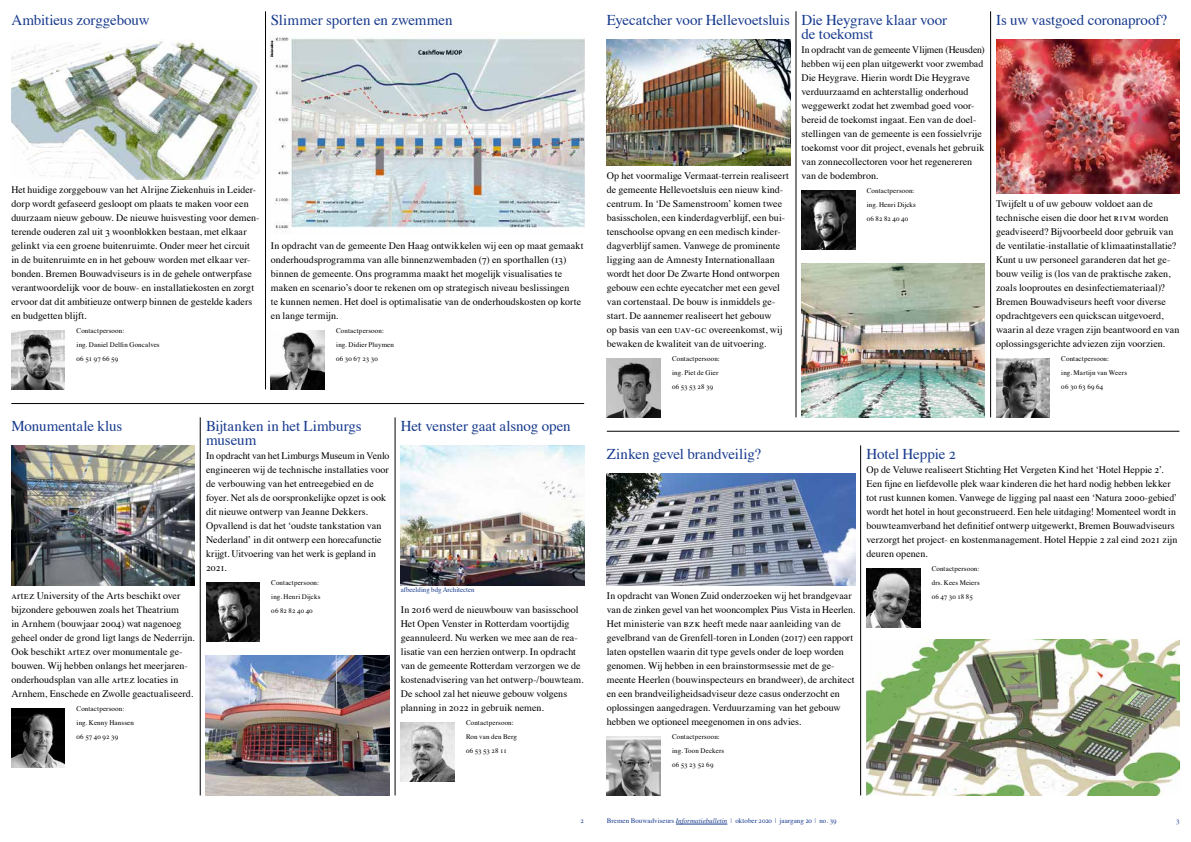
<style>
.page{position:relative;width:1191px;height:842px;background:#fff}
.page>*{position:absolute;margin:0;border:0;box-sizing:border-box;transform-origin:0 0}
.t1{font:15px/14px "Times";letter-spacing:-.005em;color:#173a8d}
.t2{font:10px/14px "Times";letter-spacing:.005em;color:#000}
.t3{font:10px "Times Roman SC";color:#000}
.t4{font:7px/14px "Times";letter-spacing:.02em;color:#000}
.t5{font:7px "Times Roman SC";letter-spacing:.01em;color:#000}
.t6{font:7px "Times";letter-spacing:.005em;color:#173a8d}
.t7{font:7px "Times Roman SC";color:#173a8d}
.s1{font-family:"Times Roman SC"}
.s2{font-family:"Times"}
.s3{font-family:"Times Italic Os F"}
</style>
<div class="page">
<hr style="left:676px;top:824px;width:51px;height:1px;background:#173a8d">
<img style="left:269px;top:37px;width:315px;height:194px">
<img style="left:11px;top:40px;width:249px;height:139px">
<img style="left:11px;top:445px;width:184px;height:140px">
<img style="left:607px;top:473px;width:248px;height:112px">
<img style="left:206px;top:655px;width:183px;height:140px">
<img style="left:996px;top:39px;width:183px;height:154px">
<img style="left:401px;top:445px;width:183px;height:140px">
<img style="left:866px;top:639px;width:313px;height:156px">
<img style="left:607px;top:39px;width:183px;height:126px">
<img style="left:801px;top:263px;width:184px;height:154px">
<hr style="left:11px;top:403px;width:573px;height:1px;background:#000">
<hr style="left:607px;top:431px;width:572px;height:1px;background:#000">
<img style="left:11px;top:330px;width:54px;height:59px">
<img style="left:271px;top:330px;width:53px;height:59px">
<img style="left:607px;top:358px;width:53px;height:59px">
<img style="left:801px;top:190px;width:54px;height:59px">
<hr style="left:200px;top:417px;width:1px;height:378px;background:#000">
<hr style="left:860px;top:445px;width:1px;height:350px;background:#000">
<hr style="left:395px;top:417px;width:1px;height:378px;background:#000">
<hr style="left:265px;top:11px;width:1px;height:378px;background:#000">
<hr style="left:796px;top:11px;width:1px;height:406px;background:#000">
<hr style="left:990px;top:11px;width:1px;height:406px;background:#000">
<img style="left:11px;top:708px;width:54px;height:59px">
<img style="left:401px;top:723px;width:53px;height:59px">
<img style="left:607px;top:736px;width:53px;height:59px">
<img style="left:866px;top:568px;width:54px;height:59px">
<img style="left:206px;top:582px;width:54px;height:59px">
<img style="left:996px;top:358px;width:53px;height:59px">
<h1 class="t1" style="left:11px;top:12px;width:140px">Ambitieus zorggebouw</h1>
<h1 class="t1" style="left:271px;top:12px;width:183px">Slimmer sporten en zwemmen</h1>
<p class="t2" style="left:11px;top:182px;width:250px">Het huidige zorggebouw van het Alrijne Ziekenhuis in Leider&shy;dorp wordt gefaseerd gesloopt om plaats te maken voor een duurzaam nieuw gebouw. De nieuwe huisvesting voor demen&shy;terende ouderen zal uit <span class="s1">3</span> woonblokken bestaan, met elkaar gelinkt via een groene buitenruimte. Onder meer het circuit in de buitenruimte en in het gebouw worden met elkaar ver&shy;bonden. Bremen Bouwadviseurs is in de gehele ontwerpfase verantwoordelijk voor de bouw- en installatiekosten en zorgt ervoor dat dit ambitieuze ontwerp binnen de gestelde kaders en budgetten blijft.</p>
<p class="t4" style="left:77px;top:323px;width:85px">Contactpersoon:<br>ing. Daniel Delfin Goncalves</p>
<p class="t5" style="left:77px;top:355px;width:43px">06 51 97 66 59</p>
<p class="t2" style="left:271px;top:238px;width:314px">In opdracht van de gemeente Den Haag ontwikkelen wij een op maat gemaakt onderhoudsprogramma van alle binnenzwembaden (<span class="s1">7</span>) en sporthallen (<span class="s1">13</span>) binnen de gemeente. Ons programma maakt het mogelijk visualisaties te maken en scenario’s door te rekenen om op strategisch niveau beslissingen<br>te kunnen nemen. Het doel is optimalisatie van de onderhoudskosten op korte en lange termijn.</p>
<p class="t4" style="left:336px;top:323px;width:59px">Contactpersoon: ing. Didier Pluymen</p>
<p class="t5" style="left:336px;top:355px;width:43px">06 30 67 23 30</p>
<h1 class="t1" style="left:11px;top:418px;width:112px">Monumentale klus</h1>
<p class="t2" style="left:11px;top:588px;width:185px"><span class="s1">a</span>rt<span class="s1">ez</span> University of the Arts beschikt over bijzondere gebouwen zoals het Theatrium<br>in Arnhem (bouwjaar <span class="s1">2004</span>) wat nagenoeg geheel onder de grond ligt langs de Nederrijn.<br>Ook beschikt <span class="s1">a</span>rt<span class="s1">ez</span> over monumentale ge-- bouwen. Wij hebben onlangs het meerjaren&shy;onderhoudsplan van alle <span class="s1">a</span>rt<span class="s1">ez</span> locaties in Arnhem, Enschede en Zwolle geactualiseerd.</p>
<p class="t4" style="left:77px;top:701px;width:59px">Contactpersoon: ing. Kenny Hanssen</p>
<p class="t5" style="left:77px;top:733px;width:43px">06 57 40 92 39</p>
<h1 class="t1" style="left:206px;top:418px;width:157px">Bijtanken in het Limburgs museum</h1>
<p class="t2" style="left:206px;top:448px;width:185px">In opdracht van het Limburgs Museum in Venlo engineeren wij de technische installaties voor de verbouwing van het entreegebied en de foyer. Net als de oorspronkelijke opzet is ook dit nieuwe ontwerp van Jeanne Dekkers.<br>Opvallend is dat het ‘oudste tankstation van Nederland’ in dit ontwerp een horecafunctie krijgt. Uitvoering van het werk is gepland in</p>
<p class="t3" style="left:206px;top:562px;width:22px">2021<span class="s2">.</span></p>
<p class="t4" style="left:271px;top:575px;width:51px">Contactpersoon: ing. Henri Dijcks</p>
<p class="t5" style="left:271px;top:607px;width:43px">06 82 82 40 40</p>
<h1 class="t1" style="left:401px;top:418px;width:171px">Het venster gaat alsnog open</h1>
<p class="t6" style="left:401px;top:583px;width:75px">afbeelding bdg Architecten</p>
<p class="t2" style="left:401px;top:602px;width:184px">In <span class="s1">2016</span> werd de nieuwbouw van basisschool Het Open Venster in Rotterdam voortijdig geannuleerd. Nu werken we mee aan de rea&shy;lisatie van een herzien ontwerp. In opdracht van de gemeente Rotterdam verzorgen we de kostenadvisering van het ontwerp-/bouwteam.<br>De school zal het nieuwe gebouw volgens planning in <span class="s1">2022</span> in gebruik nemen.</p>
<p class="t4" style="left:466px;top:715px;width:52px">Contactpersoon:<br>Ron van den Berg</p>
<p class="t5" style="left:466px;top:747px;width:42px">06 53 53 28 11</p>
<h1 class="t1" style="left:607px;top:12px;width:184px">Eyecatcher voor Hellevoetsluis</h1>
<p class="t2" style="left:607px;top:168px;width:184px">Op het voormalige Vermaat-terrein realiseert de gemeente Hellevoetsluis een nieuw kind&shy;centrum. In ‘De Samenstroom’ komen twee basisscholen, een kinderdagverblijf, een bui&shy;tenschoolse opvang en een medisch kinder&shy;dagverblijf samen. Vanwege de prominente ligging aan de Amnesty Internationallaan wordt het door De Zwarte Hond ontworpen gebouw een echte eyecatcher met een gevel van cortenstaal. De bouw is inmiddels ge-- start. De aannemer realiseert het gebouw<br>op basis van een <span class="s1">uav-gc</span> overeenkomst, wij bewaken de kwaliteit van de uitvoering.</p>
<p class="t4" style="left:672px;top:351px;width:49px">Contactpersoon: ing. Piet de Gier</p>
<p class="t5" style="left:672px;top:383px;width:43px">06 53 53 28 39</p>
<h1 class="t1" style="left:801px;top:12px;width:147px">Die Heygrave klaar voor de toekomst</h1>
<p class="t2" style="left:801px;top:42px;width:185px">In opdracht van de gemeente Vlijmen (Heusden) hebben wij een plan uitgewerkt voor zwembad Die Heygrave. Hierin wordt Die Heygrave verduurzaamd en achterstallig onderhoud weggewerkt zodat het zwembad goed voor&shy;bereid de toekomst ingaat. Een van de doel&shy;stellingen van de gemeente is een fossielvrije toekomst voor dit project, evenals het gebruik van zonnecollectoren voor het regenereren van de bodembron.</p>
<p class="t4" style="left:866px;top:183px;width:51px">Contactpersoon: ing. Henri Dijcks</p>
<p class="t5" style="left:866px;top:215px;width:43px">06 82 82 40 40</p>
<h1 class="t1" style="left:996px;top:12px;width:173px">Is uw vastgoed coronaproof?</h1>
<p class="t2" style="left:996px;top:196px;width:185px">Twijfelt u of uw gebouw voldoet aan de technische eisen die door het <span class="s1">rivm</span> worden geadviseerd? Bijvoorbeeld door gebruik van de ventilatie-installatie of klimaatinstallatie?<br>Kunt u uw personeel garanderen dat het ge-- bouw veilig is (los van de praktische zaken, zoals looproutes en desinfectiemateriaal)?<br>Bremen Bouwadviseurs heeft voor diverse opdrachtgevers een quickscan uitgevoerd, waarin al deze vragen zijn beantwoord en van oplossingsgerichte adviezen zijn voorzien.</p>
<p class="t4" style="left:1061px;top:351px;width:67px">Contactpersoon:<br>ing. Martijn van Weers</p>
<p class="t5" style="left:1061px;top:383px;width:43px">06 30 63 69 64</p>
<h1 class="t1" style="left:607px;top:446px;width:156px">Zinken gevel brandveilig?</h1>
<p class="t2" style="left:607px;top:588px;width:250px">In opdracht van Wonen Zuid onderzoeken wij het brandgevaar van de zinken gevel van het wooncomplex Pius Vista in Heerlen.<br>Het ministerie van <span class="s1">bzk</span> heeft mede naar aanleiding van de gevelbrand van de Grenfell-toren in Londen (<span class="s1">2017</span>) een rapport laten opstellen waarin dit type gevels onder de loep worden genomen. Wij hebben in een brainstormsessie met de ge-- meente Heerlen (bouwinspecteurs en brandweer), de architect en een brandveiligheidsadviseur deze casus onderzocht en oplossingen aangedragen. Verduurzaming van het gebouw hebben we optioneel meegenomen in ons advies.</p>
<p class="t4" style="left:672px;top:729px;width:54px">Contactpersoon: ing. Toon Deckers</p>
<p class="t5" style="left:672px;top:761px;width:43px">06 53 23 52 69</p>
<h1 class="t1" style="left:866px;top:446px;width:91px">Hotel Heppie <span class="s1">2</span></h1>
<p class="t2" style="left:866px;top:462px;width:312px">Op de Veluwe realiseert Stichting Het Vergeten Kind het ‘Hotel Heppie <span class="s1">2</span>’.<br>Een fijne en liefdevolle plek waar kinderen die het hard nodig hebben lekker tot rust kunnen komen. Vanwege de ligging pal naast een ‘Natura <span class="s1">2000</span>-gebied’ wordt het hotel in hout geconstrueerd. Een hele uitdaging! Momenteel wordt in bouwteamverband het definitief ontwerp uitgewerkt, Bremen Bouwadviseurs verzorgt het project- en kostenmanagement. Hotel Heppie <span class="s1">2</span> zal eind <span class="s1">2021</span> zijn deuren openen.</p>
<p class="t4" style="left:931px;top:561px;width:50px">Contactpersoon: drs. Kees Meiers</p>
<p class="t5" style="left:931px;top:593px;width:43px">06 47 30 18 85</p>
<p class="t7" style="left:580px;top:817px;width:5px">2</p>
<p class="t6" style="left:607px;top:814px;width:231px">Bremen Bouwadviseurs <span class="s3">Informatiebulletin</span> | oktober <span class="s1">2020</span> | jaargang <span class="s1">20</span> | no. <span class="s1">39</span></p>
<p class="t7" style="left:1176px;top:817px;width:5px">3</p>
</div>
